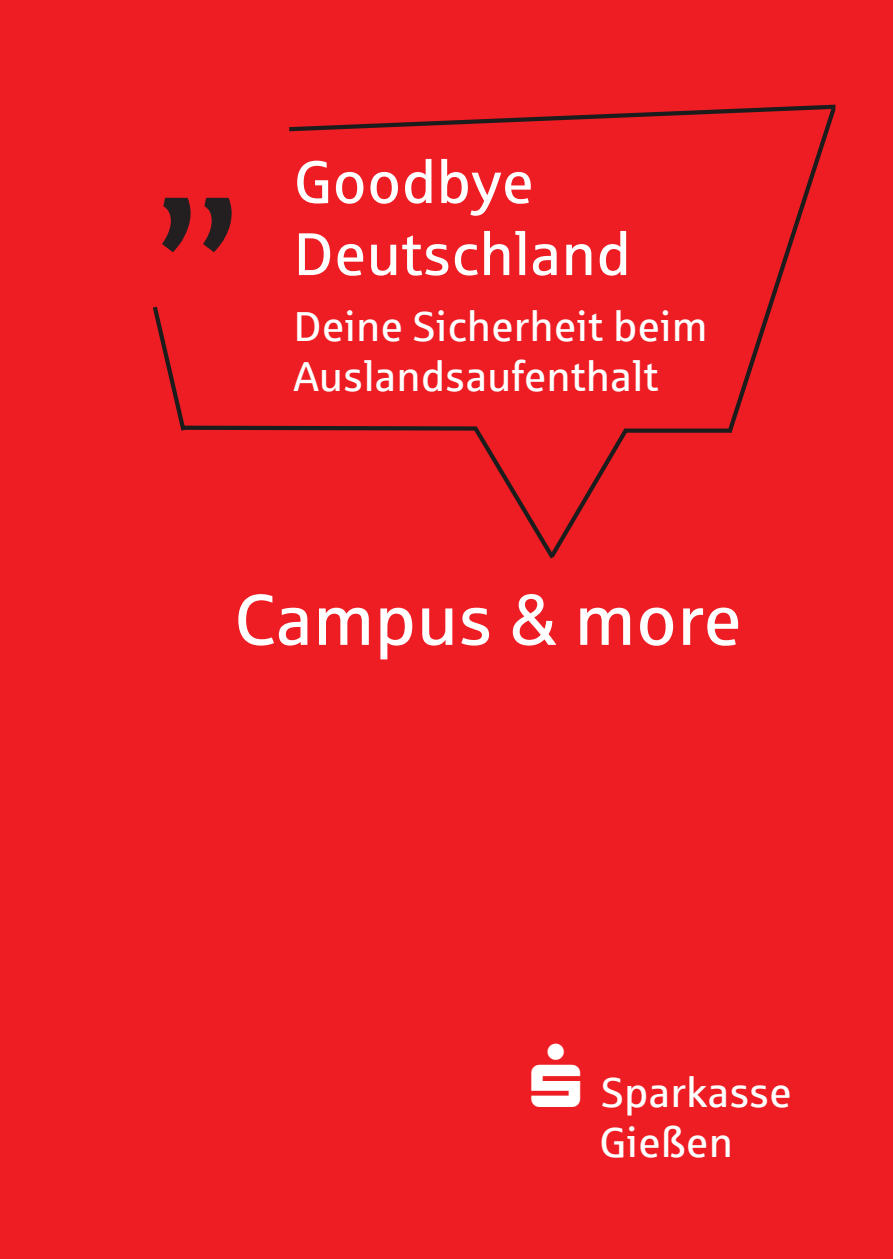
<style>
.page{position:relative;width:893px;height:1259px;background:#ee1d23}
.page>*{position:absolute;margin:0;border:0;box-sizing:border-box;transform-origin:0 0}
.t1{font:216px "Sparkasse Rg";color:#231f20}
.t2{font:72px "Sparkasse Rg";color:#fff}
.t3{font:60px "Sparkasse Rg";color:#fff}
.t4{font:42px "Sparkasse Rg";color:#fff}
</style>
<div class="page">
<svg style="left:150px;top:302px;width:38px;height:133px;background:#d81c22"></svg>
<div style="left:181px;top:425px;width:296px;height:5px;background:#1c1c1c"></div>
<div style="left:285px;top:102px;width:555px;height:461px;background:#ee1d23"></div>
<div style="left:531px;top:1042px;width:49px;height:64px;background:#ee1d23"></div>
<p class="t1" style="left:152px;top:18px;width:92px">„</p>
<p class="t3" style="left:293px;top:145px;width:242px">Goodbye</p>
<p class="t3" style="left:293px;top:217px;width:339px">Deutschland</p>
<p class="t4" style="left:293px;top:301px;width:416px">Deine Sicherheit beim</p>
<p class="t4" style="left:293px;top:351px;width:367px">Auslandsaufenthalt</p>
<p class="t2" style="left:234px;top:575px;width:510px">Campus &amp; more</p>
<p class="t4" style="left:601px;top:1066px;width:192px">Sparkasse</p>
<p class="t4" style="left:599px;top:1116px;width:135px">Gießen</p>
</div>
